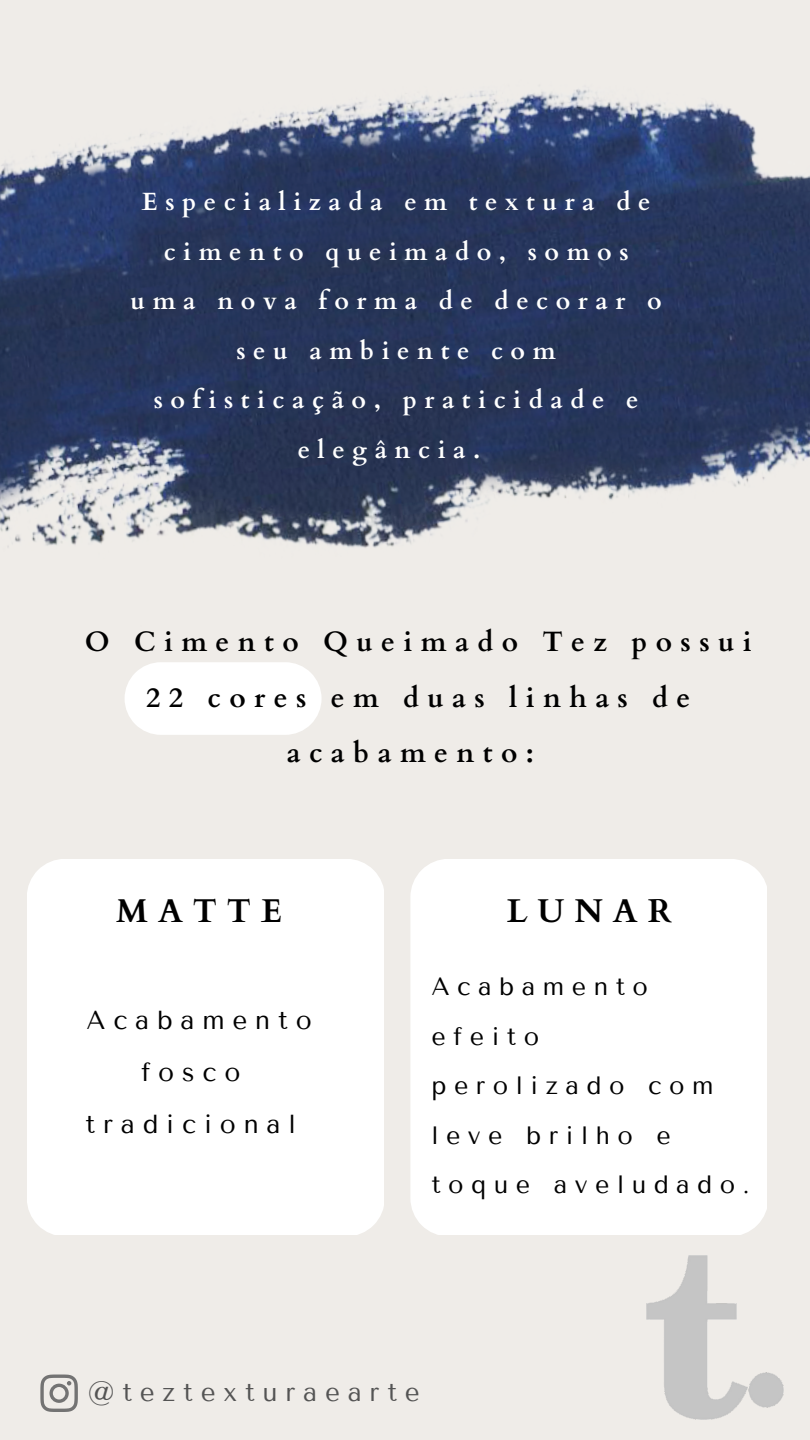
<style>
.page{position:relative;width:810px;height:1440px;background:#efece8}
.page>*{position:absolute;margin:0;border:0;box-sizing:border-box;transform-origin:0 0}
.t1{font:700 33px "Cardo";letter-spacing:.3em;color:#000}
.t2{font:700 28px/55.5px "Cardo";letter-spacing:.3em;color:#000;text-align:center}
.t3{font:26px "Tenor Sans";letter-spacing:.3em;color:#000}
.t4{font:26px "Tenor Sans";letter-spacing:.3em;color:#545454}
.t5{font:700 25px/49.5px "Cardo";letter-spacing:.3em;color:#fff;text-align:center}
.t6{font:25px/49.5px "Tenor Sans";letter-spacing:.3em;color:#000}
</style>
<div class="page">
<img style="left:0;top:89px;width:810px;height:459px">
<img style="left:647px;top:1255px;width:136px;height:165px">
<div style="left:27px;top:859px;width:357px;height:376px;background:#fff"></div>
<svg style="left:125px;top:662px;width:197px;height:72px;background:#fdfdfd"></svg>
<div style="left:410px;top:859px;width:357px;height:376px;background:#fff"></div>
<svg style="left:40px;top:1375px;width:38px;height:37px"></svg>
<p class="t5" style="left:131px;top:178px;width:533px">Especializada em textura de cimento queimado, somos uma nova forma de decorar o seu ambiente com sofisticação, praticidade e elegância.</p>
<p class="t2" style="left:85px;top:615px;width:669px">O Cimento Queimado Tez possui<br>22 cores em duas linhas de acabamento:</p>
<h1 class="t1" style="left:116px;top:889px;width:167px">MATTE</h1>
<h1 class="t1" style="left:507px;top:889px;width:167px">LUNAR</h1>
<p class="t3" style="left:87px;top:1006px;width:227px">Acabamento</p>
<p class="t3" style="left:141px;top:1057px;width:101px">fosco</p>
<p class="t3" style="left:86px;top:1109px;width:212px">tradicional</p>
<p class="t6" style="left:431px;top:962px;width:320px">Acabamento efeito<br>perolizado com leve brilho e toque aveludado.</p>
<p class="t4" style="left:88px;top:1377px;width:333px">@teztexturaearte</p>
</div>
